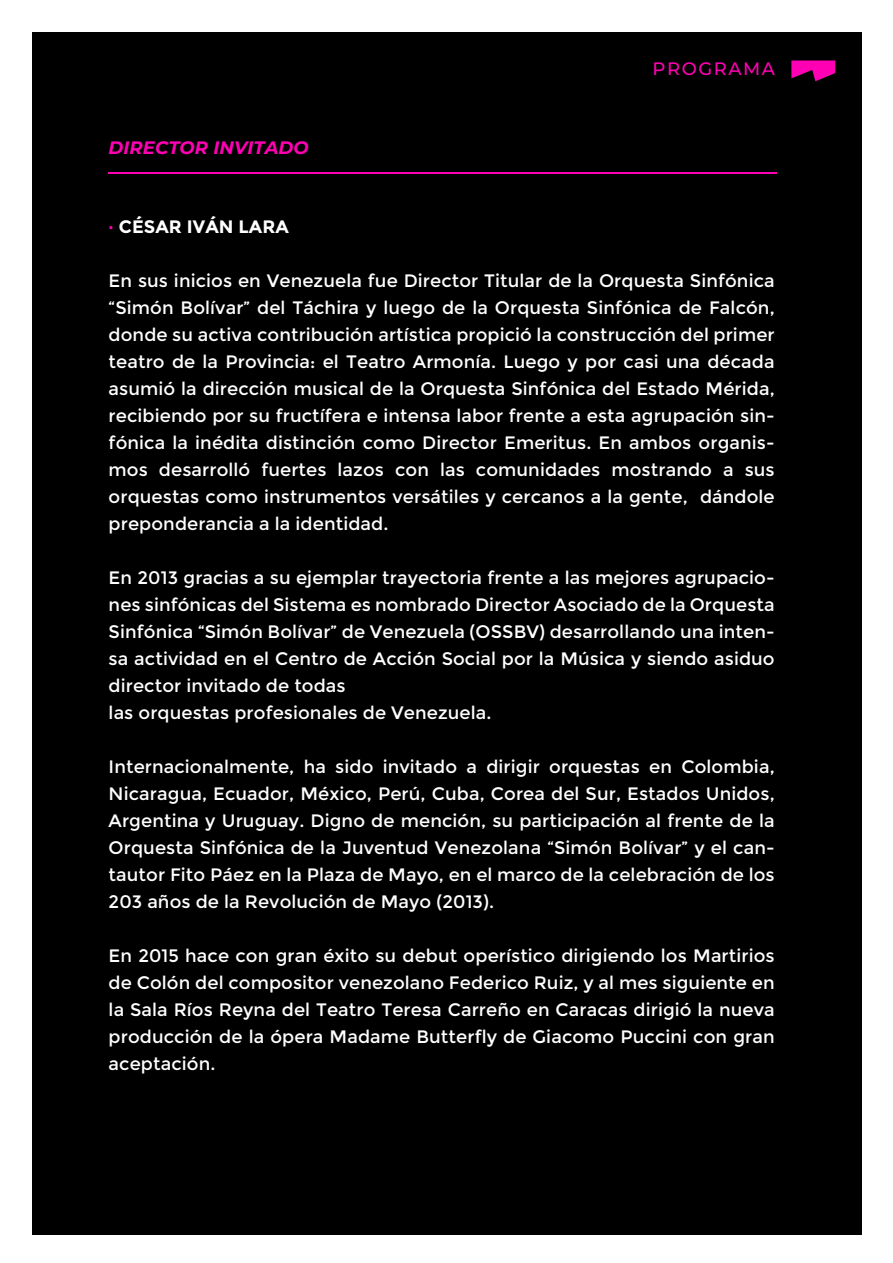
<style>
.page{position:relative;width:893px;height:1263px;background:#fff}
.page>*{position:absolute;margin:0;border:0;box-sizing:border-box;transform-origin:0 0}
.t1{font:18px/27px "Montserrat";letter-spacing:.005em;color:#fff;text-align:justify}
.t2{font:italic 700 18px "Montserrat";letter-spacing:.005em;color:#ff00b5}
.t3{font:700 18px "Montserrat";letter-spacing:.005em;color:#fff}
.t4{font:500 18px "Montserrat";letter-spacing:.085em;color:#ff00b5}
</style>
<div class="page">
<div style="left:32px;top:32px;width:829px;height:1202px;background:#000"></div>
<hr style="left:109px;top:172px;width:668px;height:2px;background:#ff00b5">
<svg style="left:791px;top:61px;width:44px;height:20px"></svg>
<p class="t2" style="left:109px;top:134px;width:202px">DIRECTOR INVITADO</p>
<p class="t3" style="left:109px;top:216px;width:182px"><sup>.</sup> CÉSAR IVÁN LARA</p>
<p class="t4" style="left:653px;top:56px;width:124px">PROGRAMA</p>
<p class="t1" style="left:109px;top:268px;width:668px">En sus inicios en Venezuela fue Director Titular de la Orquesta Sinfónica “Simón Bolívar” del Táchira y luego de la Orquesta Sinfónica de Falcón, donde su activa contribución artística propició la construcción del primer teatro de la Provincia: el Teatro Armonía. Luego y por casi una década asumió la dirección musical de la Orquesta Sinfónica del Estado Mérida, recibiendo por su fructífera e intensa labor frente a esta agrupación sin&shy;fónica la inédita distinción como Director Emeritus. En ambos organis&shy;mos desarrolló fuertes lazos con las comunidades mostrando a sus orquestas como instrumentos versátiles y cercanos a la gente, dándole preponderancia a la identidad.</p>
<p class="t1" style="left:109px;top:565px;width:668px;text-align:left">En 2013 gracias a su ejemplar trayectoria frente a las mejores agrupacio&shy;nes sinfónicas del Sistema es nombrado Director Asociado de la Orquesta Sinfónica “Simón Bolívar” de Venezuela (OSSBV) desarrollando una inten&shy;sa actividad en el Centro de Acción Social por la Música y siendo asiduo director invitado de todas<br>las orquestas profesionales de Venezuela.</p>
<p class="t1" style="left:109px;top:754px;width:668px">Internacionalmente, ha sido invitado a dirigir orquestas en Colombia, Nicaragua, Ecuador, México, Perú, Cuba, Corea del Sur, Estados Unidos, Argentina y Uruguay. Digno de mención, su participación al frente de la Orquesta Sinfónica de la Juventud Venezolana “Simón Bolívar” y el can&shy;tautor Fito Páez en la Plaza de Mayo, en el marco de la celebración de los 203 años de la Revolución de Mayo (2013).</p>
<p class="t1" style="left:109px;top:943px;width:668px">En 2015 hace con gran éxito su debut operístico dirigiendo los Martirios de Colón del compositor venezolano Federico Ruiz, y al mes siguiente en la Sala Ríos Reyna del Teatro Teresa Carreño en Caracas dirigió la nueva producción de la ópera Madame Butterfly de Giacomo Puccini con gran aceptación.</p>
</div>
